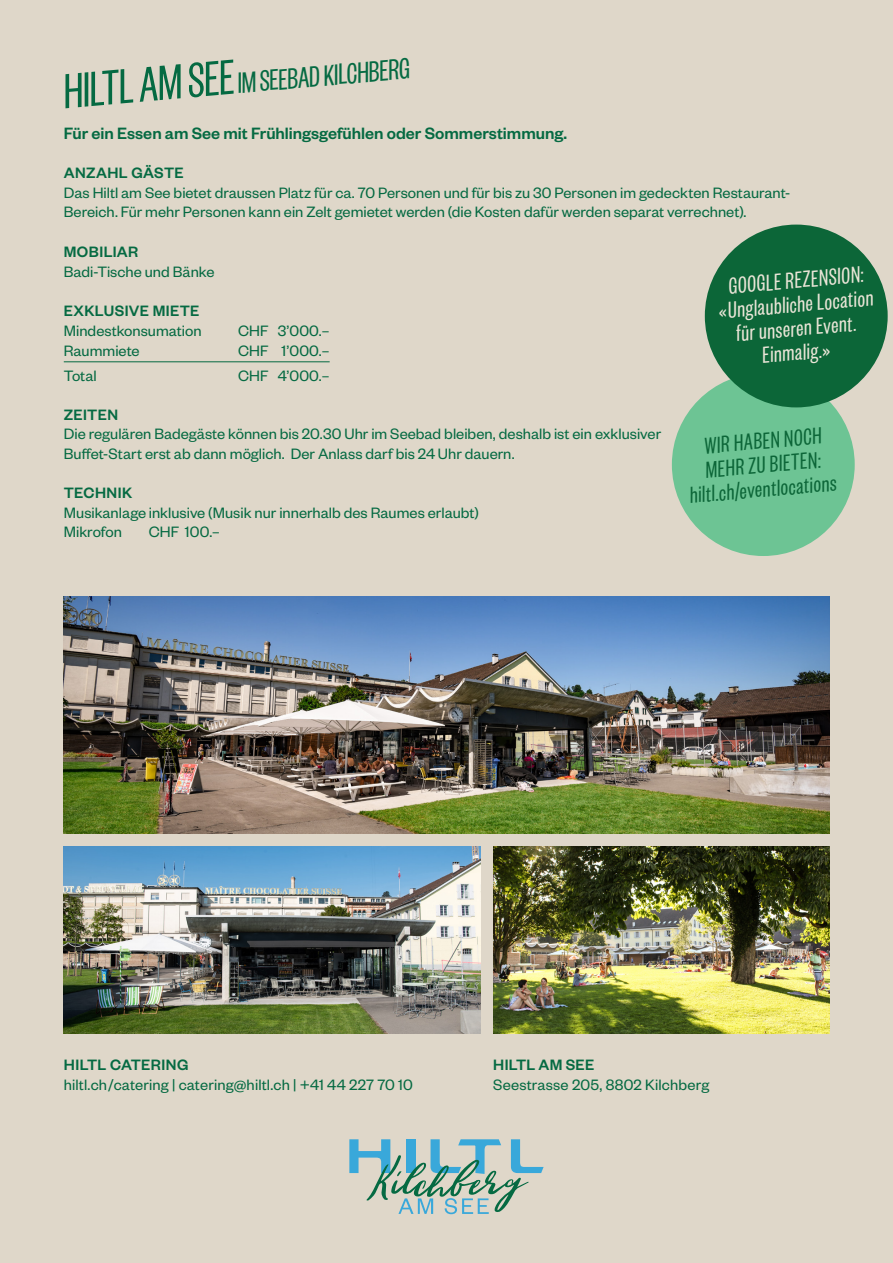
<style>
.page{position:relative;width:893px;height:1263px;background:#dfd7c9}
.page>*{position:absolute;margin:0;border:0;box-sizing:border-box;transform-origin:0 0}
.t1{font:32.25px "Founders Grotesk X Cond";color:#056a42}
.t2{font:25.5px/24px "Founders Grotesk X Cond";color:#eae5d7;text-align:center}
.t3{font:25.5px/24px "Founders Grotesk X Cond";color:#0c6638;text-align:center}
.t4{font:500 18px "Founders Grotesk";color:#056a42}
.t5{font:16.5px/19.5px "Founders Grotesk";color:#056a42}
.t6{font:500 16.5px "Founders Grotesk";letter-spacing:.02em;color:#056a42}
.s1{font-size:54px}
</style>
<div class="page">
<hr style="left:64px;top:361px;width:266px;height:1px;background:#056a42">
<img style="left:64px;top:846px;width:416px;height:187px">
<img style="left:493px;top:846px;width:336px;height:187px">
<img style="left:64px;top:596px;width:765px;height:237px">
<svg style="left:349px;top:1139px;width:195px;height:75px"></svg>
<div style="left:672px;top:373px;width:183px;height:183px;background:#6dc494;border-radius:50%"></div>
<div style="left:705px;top:225px;width:183px;height:182px;background:#0c6638;border-radius:50%"></div>
<h1 class="t1" style="left:61px;top:80px;width:349px;rotate:-5deg"><span class="s1">HILTL AM SEE</span>IM SEEBAD KILCHBERG</h1>
<p class="t4" style="left:64px;top:122px;width:505px">Für ein Essen am See mit Frühlingsgefühlen oder Sommerstimmung.</p>
<p class="t6" style="left:64px;top:163px;width:121px">ANZAHL GÄSTE</p>
<p class="t5" style="left:64px;top:182px;width:728px">Das Hiltl am See bietet draussen Platz für ca. 70 Personen und für bis zu 30 Personen im gedeckten Restaurant-<br>Bereich. Für mehr Personen kann ein Zelt gemietet werden (die Kosten dafür werden separat verrechnet).</p>
<p class="t6" style="left:64px;top:241px;width:76px">MOBILIAR</p>
<p class="t5" style="left:64px;top:261px;width:152px">Badi-Tische und Bänke</p>
<p class="t6" style="left:64px;top:301px;width:137px">EXKLUSIVE MIETE</p>
<p class="t5" style="left:64px;top:320px;width:139px">Mindestkonsumation</p>
<p class="t5" style="left:238px;top:320px;width:93px">CHF 3’000.–</p>
<p class="t5" style="left:64px;top:340px;width:77px">Raummiete</p>
<p class="t5" style="left:238px;top:340px;width:93px">CHF 1’000.–</p>
<p class="t5" style="left:64px;top:365px;width:34px">Total</p>
<p class="t5" style="left:238px;top:365px;width:93px">CHF 4’000.–</p>
<p class="t6" style="left:64px;top:404px;width:56px">ZEITEN</p>
<p class="t5" style="left:64px;top:423px;width:599px">Die regulären Badegäste können bis 20.30 Uhr im Seebad bleiben, deshalb ist ein exklusiver<br>Buffet-Start erst ab dann möglich. Der Anlass darf bis 24 Uhr dauern.</p>
<p class="t6" style="left:64px;top:483px;width:70px">TECHNIK</p>
<p class="t5" style="left:64px;top:502px;width:417px">Musikanlage inklusive (Musik nur innerhalb des Raumes erlaubt)<br>Mikrofon</p>
<h2 class="t2" style="left:715px;top:274px;width:157px;rotate:-5deg">GOOGLE REZENSION: «Unglaubliche Location für unseren Event.<br>Einmalig.»</h2>
<h2 class="t3" style="left:684px;top:434px;width:149px;rotate:-5deg">WIR HABEN NOCH<br>MEHR ZU BIETEN: hiltl.ch/eventlocations</h2>
<p class="t5" style="left:149px;top:521px;width:73px">CHF 100.–</p>
<p class="t6" style="left:64px;top:1055px;width:126px">HILTL CATERING</p>
<p class="t5" style="left:64px;top:1074px;width:351px">hiltl.ch/catering | catering@hiltl.ch | +41 44 227 70 10</p>
<p class="t6" style="left:493px;top:1055px;width:103px">HILTL AM SEE</p>
<p class="t5" style="left:493px;top:1074px;width:218px">Seestrasse 205, 8802 Kilchberg</p>
</div>
